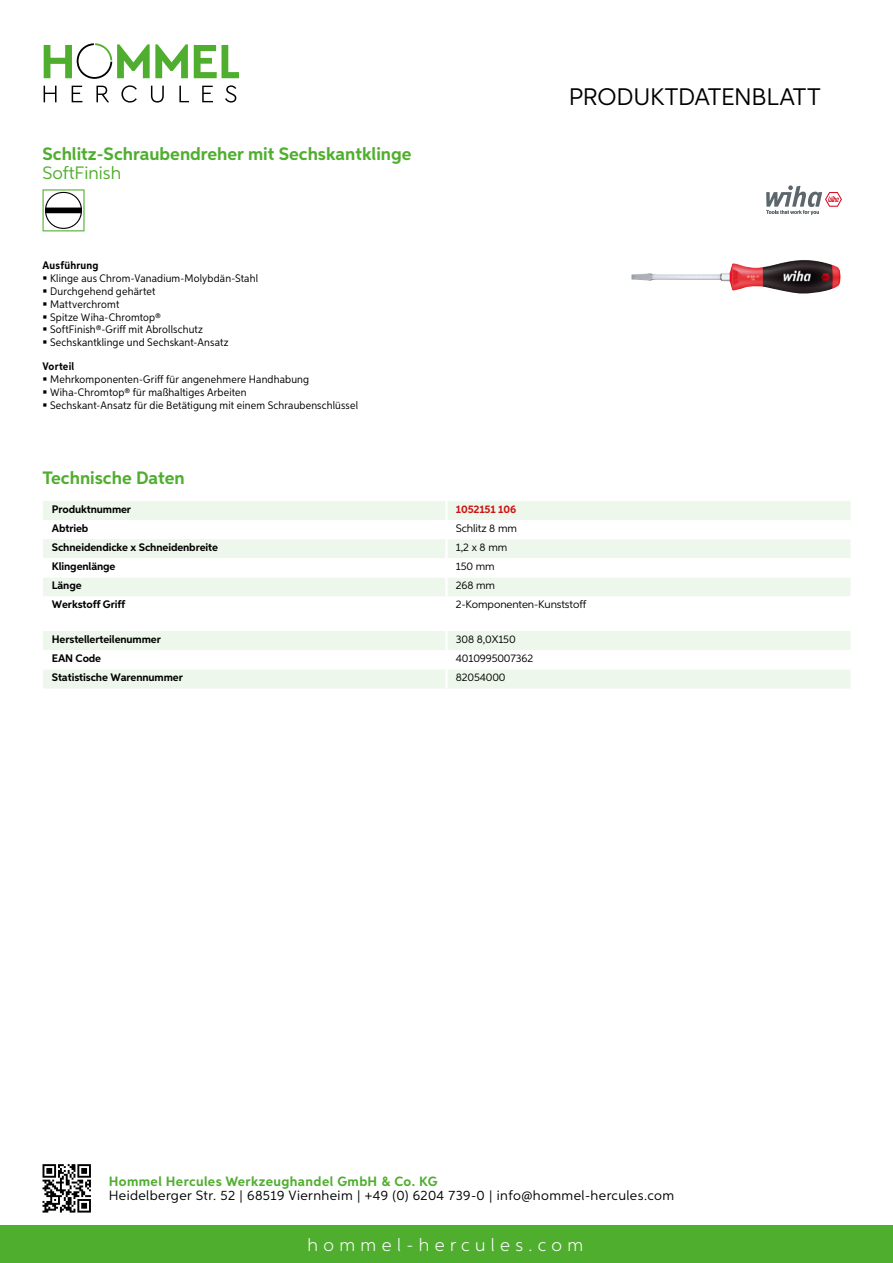
<style>
.page{position:relative;width:893px;height:1263px;background:#fff}
.page>*{position:absolute;margin:0;border:0;box-sizing:border-box;transform-origin:0 0}
.t1{font:24px "Aspira";letter-spacing:-.01em;color:#000}
.t2{font:700 18px "Aspira";color:#50ae2f}
.t3{font:300 18px "Aspira";letter-spacing:.3em;color:#fff}
.t4{font:18px "Aspira";color:#50ae2f}
.t5{font:13.5px "Aspira";letter-spacing:.03em;color:#000}
.t6{font:700 13.5px "Aspira";letter-spacing:.03em;color:#50ae2f}
.t7{font:10.95px/12.8px "Aspira Nar";letter-spacing:.015em;color:#000}
.t8{font:700 10.95px "Aspira";letter-spacing:-.01em;color:#000}
.t9{font:10.95px "Aspira";letter-spacing:-.01em;color:#000}
.t10{font:700 10.95px "Aspira Nar";letter-spacing:.02em;color:#000}
.t11{font:700 10.95px "Aspira";letter-spacing:-.01em;color:#cd1013}
</style>
<div class="page">
<div style="left:0;top:1226px;width:893px;height:37px;background:#50ae2f"></div>
<svg style="left:43px;top:1164px;width:48px;height:48px"></svg>
<svg style="left:194px;top:45px;width:45px;height:33px"></svg>
<svg style="left:44px;top:43px;width:144px;height:36px"></svg>
<svg style="left:44px;top:86px;width:13px;height:16px"></svg>
<svg style="left:72px;top:86px;width:10px;height:16px"></svg>
<svg style="left:96px;top:86px;width:13px;height:16px"></svg>
<svg style="left:121px;top:85px;width:16px;height:18px"></svg>
<svg style="left:151px;top:86px;width:13px;height:17px"></svg>
<svg style="left:179px;top:86px;width:10px;height:16px"></svg>
<svg style="left:202px;top:86px;width:11px;height:16px"></svg>
<svg style="left:225px;top:85px;width:11px;height:18px"></svg>
<div style="left:43px;top:501px;width:807px;height:19px;background:#eef7eb"></div>
<svg style="left:43px;top:539px;width:807px;height:57px;fill:#eef7eb"></svg>
<hr style="left:445px;top:501px;width:3px;height:19px;background:#fff">
<hr style="left:445px;top:539px;width:3px;height:19px;background:#fff">
<hr style="left:445px;top:558px;width:3px;height:19px;background:#fff">
<hr style="left:445px;top:577px;width:3px;height:20px;background:#fff">
<svg style="left:43px;top:631px;width:807px;height:57px"></svg>
<hr style="left:445px;top:669px;width:3px;height:19px;background:#fff">
<svg style="left:43px;top:189px;width:42px;height:42px"></svg>
<img style="left:631px;top:260px;width:210px;height:34px">
<svg style="left:766px;top:185px;width:76px;height:30px"></svg>
<h2 class="t2" style="left:43px;top:142px;width:370px">Schlitz-Schraubendreher mit Sechskantklinge</h2>
<h2 class="t4" style="left:43px;top:162px;width:80px">SoftFinish</h2>
<p class="t10" style="left:43px;top:259px;width:58px">Ausführung</p>
<p class="t7" style="left:50px;top:272px;width:209px">Klinge aus Chrom-Vanadium-Molybdän-Stahl<br>Durchgehend gehärtet<br>Mattverchromt<br>Spitze Wiha-Chromtop®<br>SoftFinish®-Griff mit Abrollschutz<br>Sechskantklinge und Sechskant-Ansatz</p>
<p class="t10" style="left:43px;top:360px;width:33px">Vorteil</p>
<p class="t7" style="left:50px;top:373px;width:309px">Mehrkomponenten-Griff für angenehmere Handhabung<br>Wiha-Chromtop® für maßhaltiges Arbeiten<br>Sechskant-Ansatz für die Betätigung mit einem Schraubenschlüssel</p>
<h1 class="t1" style="left:569px;top:82px;width:253px">Produktdatenblatt</h1>
<h2 class="t2" style="left:43px;top:467px;width:144px">Technische Daten</h2>
<p class="t8" style="left:52px;top:502px;width:81px">Produktnummer</p>
<p class="t11" style="left:456px;top:502px;width:62px">1052151 106</p>
<p class="t8" style="left:52px;top:521px;width:38px">Abtrieb</p>
<p class="t9" style="left:456px;top:521px;width:63px">Schlitz 8 mm</p>
<p class="t8" style="left:52px;top:541px;width:168px">Schneidendicke x Schneidenbreite</p>
<p class="t9" style="left:456px;top:541px;width:53px">1,2 x 8 mm</p>
<p class="t8" style="left:52px;top:560px;width:65px">Klingenlänge</p>
<p class="t9" style="left:456px;top:560px;width:40px">150 mm</p>
<p class="t8" style="left:52px;top:579px;width:31px">Länge</p>
<p class="t9" style="left:456px;top:579px;width:41px">268 mm</p>
<p class="t8" style="left:52px;top:598px;width:75px">Werkstoff Griff</p>
<p class="t9" style="left:456px;top:598px;width:132px">2-Komponenten-Kunststoff</p>
<p class="t8" style="left:52px;top:632px;width:111px">Herstellerteilenummer</p>
<p class="t9" style="left:456px;top:633px;width:61px">308 8,0X150</p>
<p class="t8" style="left:52px;top:652px;width:51px">EAN Code</p>
<p class="t9" style="left:456px;top:652px;width:79px">4010995007362</p>
<p class="t8" style="left:52px;top:671px;width:132px">Statistische Warennummer</p>
<p class="t9" style="left:456px;top:671px;width:51px">82054000</p>
<p class="t6" style="left:109px;top:1172px;width:330px">Hommel Hercules Werkzeughandel GmbH &amp; Co. KG</p>
<p class="t5" style="left:109px;top:1187px;width:567px">Heidelberger Str. 52 | 68519 Viernheim | +49 (0) 6204 739-0 | info@hommel-hercules.com</p>
<h2 class="t3" style="left:307px;top:1234px;width:277px">hommel-hercules.com</h2>
</div>
